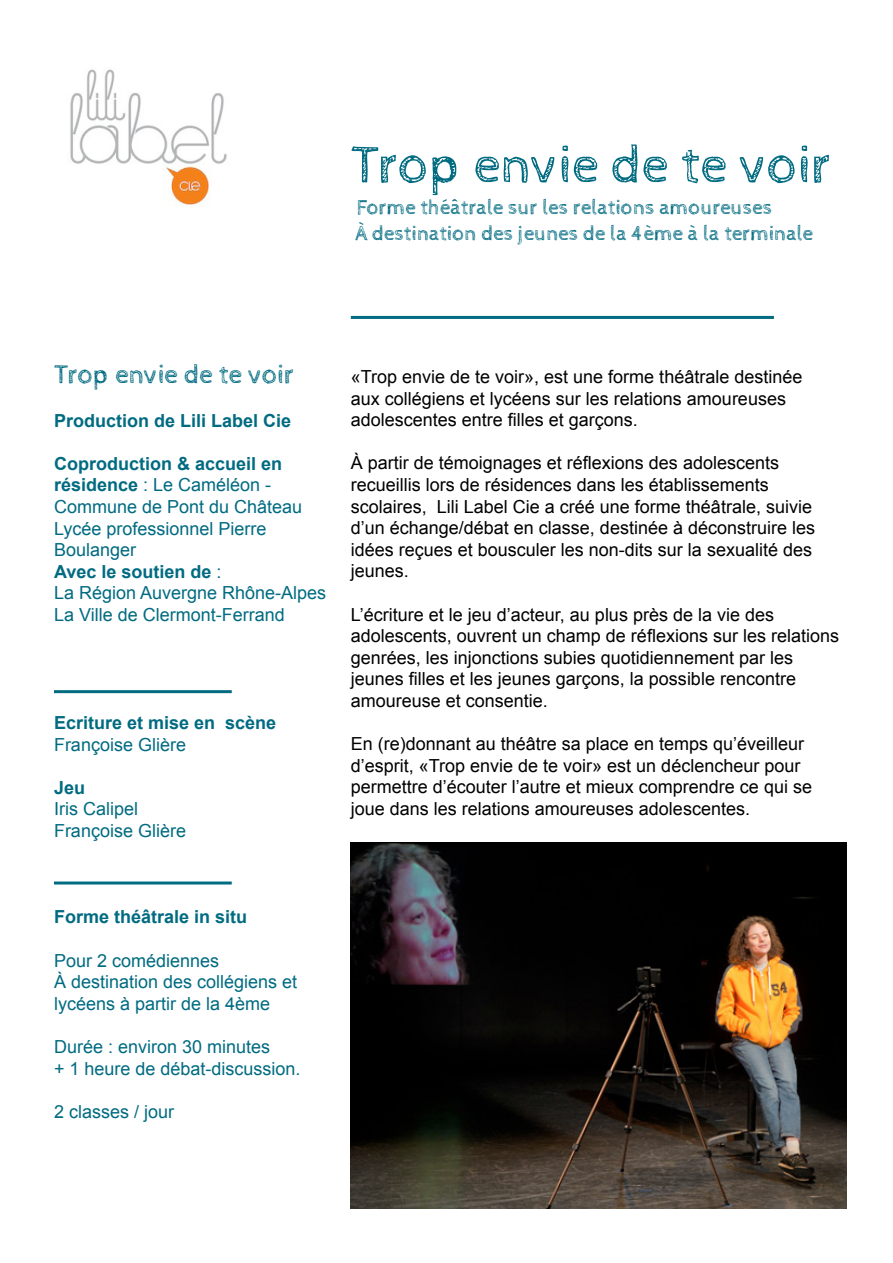
<style>
.page{position:relative;width:893px;height:1263px;background:#fff}
.page>*{position:absolute;margin:0;border:0;box-sizing:border-box;transform-origin:0 0}
.t1{font:54px "Cabin Sketch";color:#006b81}
.t2{font:27px "Cabin Sketch";color:#006b81}
.t3{font:21px/25.2px "Cabin Sketch";color:#006b81}
.t4{font:18px/21.6px "Arial";color:#000}
.t5{font:18px/21.6px "Arial";color:#006b81}
.t6{font:700 18px "Arial";color:#006b81}
.s1{font-weight:700}
</style>
<div class="page">
<hr style="left:54px;top:881px;width:178px;height:3px;background:#006b81">
<hr style="left:54px;top:690px;width:178px;height:3px;background:#006b81">
<hr style="left:351px;top:316px;width:423px;height:3px;background:#006b81">
<img style="left:70px;top:69px;width:157px;height:137px">
<img style="left:351px;top:842px;width:495px;height:367px">
<h1 class="t1" style="left:351px;top:135px;width:483px">Trop envie de te voir</h1>
<p class="t3" style="left:356px;top:195px;width:459px">Forme théâtrale sur les relations amoureuses<br>À destination des jeunes de la 4ème à la terminale</p>
<h2 class="t2" style="left:54px;top:360px;width:242px">Trop envie de te voir</h2>
<p class="t6" style="left:54px;top:408px;width:239px">Production de Lili Label Cie</p>
<p class="t5" style="left:54px;top:453px;width:274px"><span class="s1">Coproduction &amp; accueil en résidence</span> : Le Caméléon -<br>Commune de Pont du Château<br>Lycée professionnel Pierre<br>Boulanger<br><span class="s1">Avec le soutien de</span> :<br>La Région Auvergne Rhône-Alpes<br>La Ville de Clermont-Ferrand</p>
<p class="t6" style="left:54px;top:711px;width:224px">Ecriture et mise en scène</p>
<p class="t5" style="left:54px;top:734px;width:134px">Françoise Glière</p>
<p class="t6" style="left:54px;top:775px;width:33px">Jeu</p>
<p class="t5" style="left:54px;top:798px;width:134px">Iris Calipel<br>Françoise Glière</p>
<p class="t4" style="left:351px;top:366px;width:453px">«Trop envie de te voir», est une forme théâtrale destinée aux collégiens et lycéens sur les relations amoureuses adolescentes entre filles et garçons.</p>
<p class="t4" style="left:351px;top:452px;width:466px">À partir de témoignages et réflexions des adolescents recueillis lors de résidences dans les établissements scolaires, Lili Label Cie a créé une forme théâtrale, suivie d’un échange/débat en classe, destinée à déconstruire les idées reçues et bousculer les non-dits sur la sexualité des jeunes.</p>
<p class="t4" style="left:351px;top:604px;width:490px">L’écriture et le jeu d’acteur, au plus près de la vie des adolescents, ouvrent un champ de réflexions sur les relations genrées, les injonctions subies quotidiennement par les jeunes filles et les jeunes garçons, la possible rencontre amoureuse et consentie.</p>
<p class="t4" style="left:351px;top:733px;width:463px">En (re)donnant au théâtre sa place en temps qu’éveilleur d’esprit, «Trop envie de te voir» est un déclencheur pour permettre d’écouter l’autre et mieux comprendre ce qui se joue dans les relations amoureuses adolescentes.</p>
<p class="t6" style="left:54px;top:905px;width:195px">Forme théâtrale in situ</p>
<p class="t5" style="left:54px;top:950px;width:245px">Pour 2 comédiennes<br>À destination des collégiens et lycéens à partir de la 4ème</p>
<p class="t5" style="left:54px;top:1036px;width:248px">Durée : environ 30 minutes<br>+ 1 heure de débat-discussion.</p>
<p class="t5" style="left:54px;top:1101px;width:122px">2 classes / jour</p>
</div>
